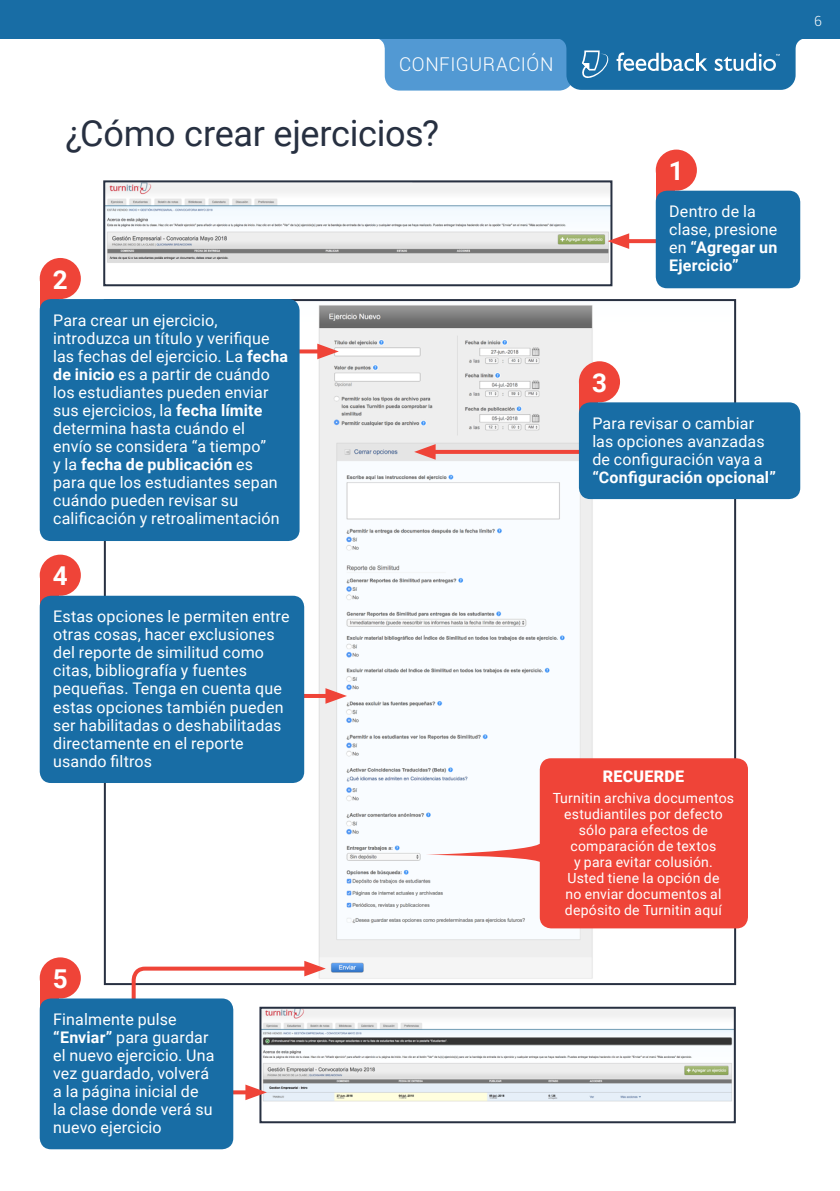
<style>
.page{position:relative;width:840px;height:1191px;background:#fff}
.page>*{position:absolute;margin:0;border:0;box-sizing:border-box;transform-origin:0 0}
.t1{font:36px "Roboto";letter-spacing:-.01em;color:#273041}
.t2{font:700 26px "Roboto";color:#fff}
.t3{font:300 19px "Roboto";letter-spacing:.03em;color:#fff}
.t4{font:16px/18px "Roboto";letter-spacing:.01em;color:#fff}
.t5{font:700 16px "Roboto";letter-spacing:.015em;color:#fff}
.t6{font:900 16px "Roboto";letter-spacing:.015em;color:#fff}
.t7{font:14px/16px "Roboto";letter-spacing:.015em;color:#fff;text-align:center}
.t8{font:300 14px "Roboto";color:#fff}
.s1{font-weight:700}
</style>
<div class="page">
<div style="left:0;top:0;width:839px;height:38px;background:#186da5"></div>
<div style="left:566px;top:22px;width:229px;height:68px;background:#186da5;border-radius:15px"></div>
<svg style="left:374px;top:38px;width:199px;height:53px;background:#5a9dd3"></svg>
<svg style="left:795px;top:38px;width:10px;height:11px"></svg>
<svg style="left:582px;top:50px;width:27px;height:28px"></svg>
<svg style="left:714px;top:53px;width:65px;height:18px"></svg>
<svg style="left:616px;top:53px;width:91px;height:18px"></svg>
<img style="left:106px;top:183px;width:503px;height:80px">
<div style="left:103px;top:180px;width:509px;height:106px;border:2px solid #273041"></div>
<img style="left:107px;top:302px;width:625px;height:677px">
<img style="left:263px;top:1009px;width:469px;height:93px">
<div style="left:259px;top:1006px;width:476px;height:117px;border:2px solid #273041"></div>
<div style="left:655px;top:150px;width:41px;height:41px;background:#ef4438;border-radius:50%"></div>
<div style="left:655px;top:171px;width:19px;height:34px;background:#ef4438"></div>
<svg style="left:628px;top:239px;width:27px;height:4px"></svg>
<svg style="left:607px;top:233px;width:21px;height:16px"></svg>
<svg style="left:299px;top:349px;width:18px;height:4px"></svg>
<svg style="left:317px;top:344px;width:21px;height:15px"></svg>
<hr style="left:242px;top:694px;width:91px;height:4px;background:#ef4438">
<svg style="left:325px;top:688px;width:22px;height:16px"></svg>
<svg style="left:130px;top:960px;width:195px;height:140px"></svg>
<svg style="left:435px;top:450px;width:143px;height:4px"></svg>
<svg style="left:414px;top:444px;width:21px;height:16px"></svg>
<div style="left:655px;top:191px;width:144px;height:97px;background:#186da5;border-radius:11px"></div>
<div style="left:40px;top:258px;width:41px;height:41px;background:#ef4438;border-radius:50%"></div>
<div style="left:40px;top:279px;width:18px;height:34px;background:#ef4438"></div>
<div style="left:40px;top:957px;width:41px;height:41px;background:#ef4438;border-radius:50%"></div>
<div style="left:40px;top:979px;width:18px;height:33px;background:#ef4438"></div>
<div style="left:40px;top:554px;width:41px;height:42px;background:#ef4438;border-radius:50%"></div>
<div style="left:40px;top:576px;width:18px;height:34px;background:#ef4438"></div>
<div style="left:578px;top:361px;width:41px;height:41px;background:#ef4438;border-radius:50%"></div>
<div style="left:578px;top:383px;width:19px;height:34px;background:#ef4438"></div>
<div style="left:40px;top:299px;width:259px;height:242px;background:#186da5;border-radius:11px"></div>
<div style="left:40px;top:998px;width:193px;height:151px;background:#186da5;border-radius:11px"></div>
<div style="left:40px;top:596px;width:264px;height:187px;background:#186da5;border-radius:11px"></div>
<div style="left:578px;top:402px;width:221px;height:97px;background:#186da5;border-radius:11px"></div>
<div style="left:539px;top:758px;width:208px;height:170px;background:#ef4438;border-radius:11px"></div>
<svg style="left:425px;top:843px;width:115px;height:19px"></svg>
<p class="t3" style="left:399px;top:51px;width:156px">CONFIGURACIÓN</p>
<h1 class="t1" style="left:66px;top:108px;width:375px">¿Cómo crear ejercicios?</h1>
<h2 class="t2" style="left:53px;top:261px;width:16px">2</h2>
<p class="t4" style="left:53px;top:310px;width:236px">Para crear un ejercicio, introduzca un título y verifique las fechas del ejercicio. La <span class="s1">fecha de inicio</span> es a partir de cuándo los estudiantes pueden enviar sus ejercicios, la <span class="s1">fecha límite </span>determina hasta cuándo el<br>envío se considera “a tiempo”<br>y la <span class="s1">fecha de publicación</span> es para que los estudiantes sepan cuándo pueden revisar su calificación y retroalimentación</p>
<h2 class="t2" style="left:53px;top:558px;width:16px">4</h2>
<p class="t4" style="left:53px;top:607px;width:238px">Estas opciones le permiten entre otras cosas, hacer exclusiones del reporte de similitud como citas, bibliografía y fuentes pequeñas. Tenga en cuenta que estas opciones también pueden ser habilitadas o deshabilitadas directamente en el reporte usando filtros</p>
<h2 class="t2" style="left:53px;top:960px;width:16px">5</h2>
<p class="t4" style="left:53px;top:1010px;width:163px">Finalmente pulse <span class="s1">“Enviar”</span> para guardar el nuevo ejercicio. Una vez guardado, volverá a la página inicial de la clase donde verá su nuevo ejercicio</p>
<h2 class="t2" style="left:668px;top:153px;width:16px">1</h2>
<h2 class="t2" style="left:591px;top:364px;width:16px">3</h2>
<p class="t4" style="left:668px;top:202px;width:109px">Dentro de la clase, presione en <span class="s1">“Agregar un<br>Ejercicio”</span></p>
<p class="t4" style="left:592px;top:414px;width:174px">Para revisar o cambiar las opciones avanzadas de configuración vaya a</p>
<p class="t5" style="left:592px;top:466px;width:185px">“Configuración opcional”</p>
<p class="t6" style="left:602px;top:764px;width:83px">RECUERDE</p>
<p class="t7" style="left:552px;top:790px;width:183px">Turnitin archiva documentos estudiantiles por defecto sólo para efectos de comparación de textos<br>y para evitar colusión.<br>Usted tiene la opción de<br>no enviar documentos al depósito de Turnitin aquí</p>
<p class="t8" style="left:813px;top:11px;width:9px">6</p>
</div>
